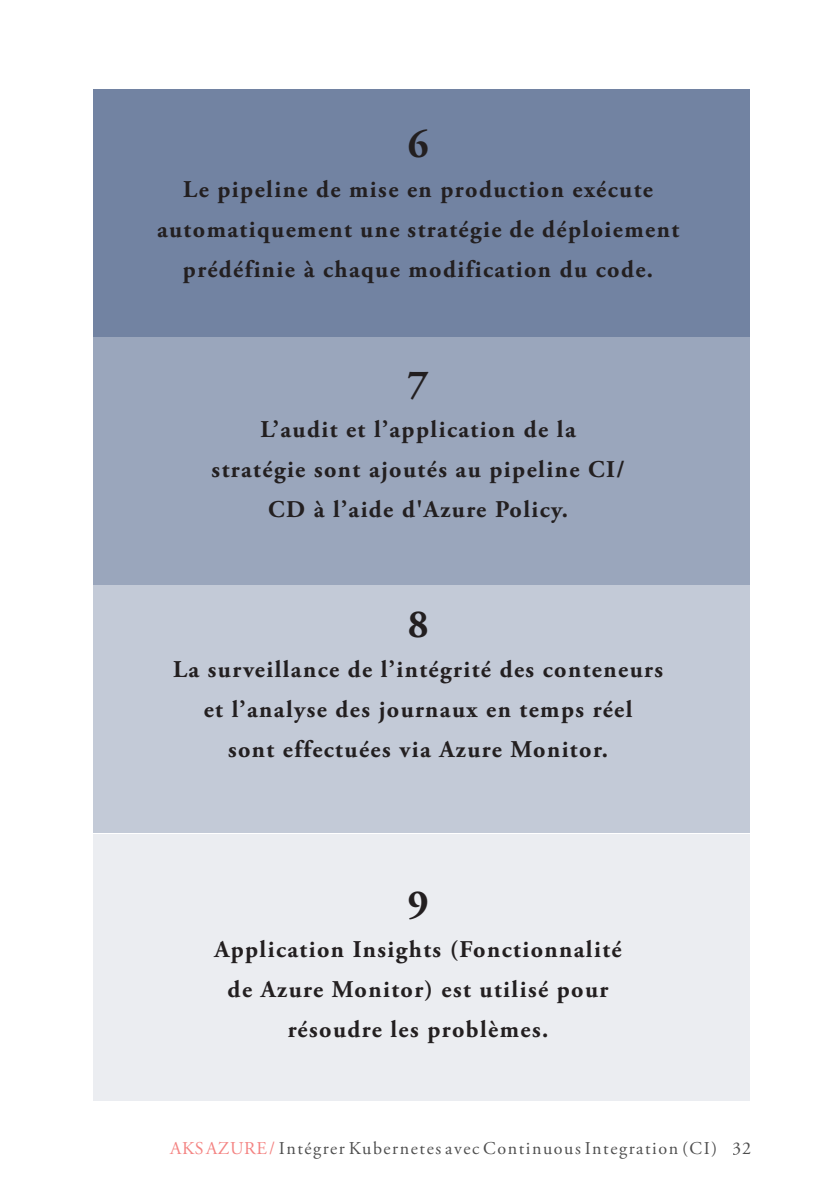
<style>
.page{position:relative;width:840px;height:1191px;background:#fff}
.page>*{position:absolute;margin:0;border:0;box-sizing:border-box;transform-origin:0 0}
.EXERGUE{font:700 40px "Adobe Garamond Pro";color:#231f20}
.EXERGUE-2{font:700 24px/40px "Adobe Garamond Pro";letter-spacing:.06em;color:#231f20;text-align:center}
.t1{font:18px "Adobe Garamond Pro";letter-spacing:.085em;color:#000}
.s1{color:#ef4d4b}
</style>
<div class="page">
<div style="left:93px;top:834px;width:655px;height:266px;background:#ebedf1"></div>
<div style="left:93px;top:337px;width:655px;height:248px;background:#9aa6bc"></div>
<div style="left:93px;top:585px;width:655px;height:248px;background:#c3cad7"></div>
<div style="left:93px;top:89px;width:655px;height:248px;background:#7283a2"></div>
<p class="EXERGUE" style="left:407px;top:121px;width:22px">6</p>
<p class="EXERGUE-2" style="left:157px;top:169px;width:523px">Le pipeline de mise en production exécute automatiquement une stratégie de déploiement prédéfinie à chaque modification du code.</p>
<p class="EXERGUE" style="left:407px;top:361px;width:22px">7</p>
<p class="EXERGUE-2" style="left:211px;top:409px;width:414px">L’audit et l’application de la stratégie sont ajoutés au pipeline CI/<br>CD à l’aide d'Azure Policy.</p>
<p class="EXERGUE" style="left:407px;top:601px;width:22px">8</p>
<p class="EXERGUE-2" style="left:173px;top:649px;width:491px">La surveillance de l’intégrité des conteneurs et l’analyse des journaux en temps réel<br>sont effectuées via Azure Monitor.</p>
<p class="EXERGUE" style="left:407px;top:881px;width:22px">9</p>
<p class="EXERGUE-2" style="left:214px;top:929px;width:408px">Application Insights (Fonctionnalité de Azure Monitor) est utilisé pour résoudre les problèmes.</p>
<p class="t1" style="left:170px;top:1137px;width:582px"><span class="s1">AKS AZURE /</span> Intégrer Kubernetes avec Continuous Integration (CI) 32</p>
</div>
